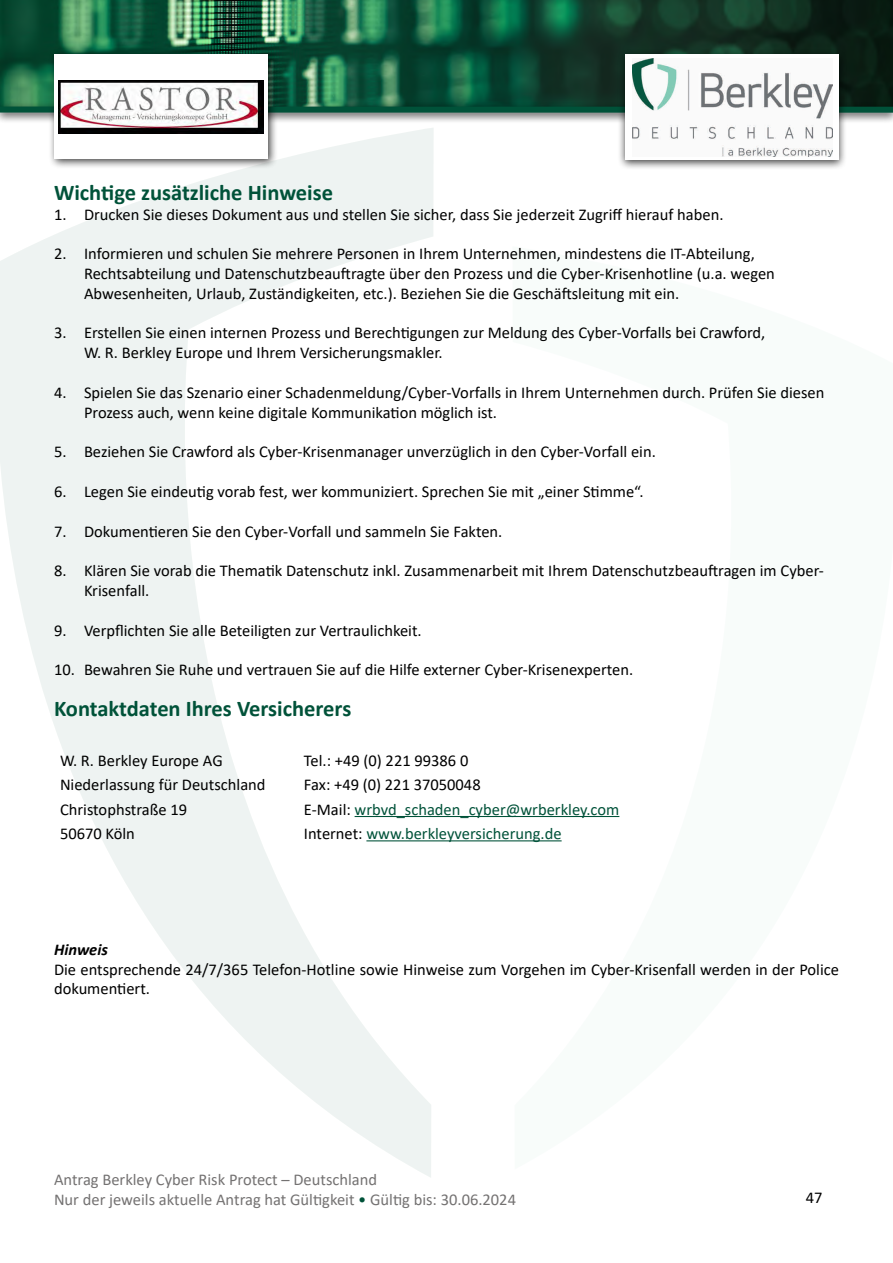
<style>
.page{position:relative;width:893px;height:1263px;background:#fff}
.page>*{position:absolute;margin:0;border:0;box-sizing:border-box;transform-origin:0 0}
.t1{font:700 22.5px "Calibri";color:#005239}
.t2{font:16.5px/19.8px "Calibri";color:#000}
.t3{font:16.5px/19.8px "Calibri";color:#747272}
.t4{font:16.5px "Calibri";color:#005239}
.t5{font:italic 700 16.5px "Calibri";color:#000}
.s1{color:#000}
.s2{color:#005239}
</style>
<div class="page">
<svg style="left:0;top:128px;width:434px;height:1049px"></svg>
<img style="left:0;top:1px;width:893px;height:100px">
<div style="left:0;top:101px;width:893px;height:23px;background:#000;opacity:.75"></div>
<div style="left:0;top:107px;width:893px;height:6px;background:#005239"></div>
<div style="left:617px;top:49px;width:230px;height:121px;background:#000;opacity:.75"></div>
<div style="left:625px;top:54px;width:214px;height:105px;background:#fff"></div>
<img style="left:632px;top:59px;width:200px;height:97px">
<div style="left:48px;top:48px;width:230px;height:121px;background:#000;opacity:.75"></div>
<div style="left:54px;top:54px;width:214px;height:105px;background:#fff"></div>
<img style="left:59px;top:81px;width:204px;height:53px">
<hr style="left:355px;top:816px;width:264px;height:1px;background:#005239">
<hr style="left:366px;top:840px;width:196px;height:1px;background:#005239">
<p class="t1" style="left:54px;top:176px;width:281px">Wichtige zusätzliche Hinweise</p>
<p class="t2" style="left:54px;top:204px;width:671px">1. Drucken Sie dieses Dokument aus und stellen Sie sicher, dass Sie jederzeit Zugriff hierauf haben.</p>
<p class="t2" style="left:84px;top:243px;width:692px;text-indent:-30px">2. Informieren und schulen Sie mehrere Personen in Ihrem Unternehmen, mindestens die IT-Abteilung,<br>Rechtsabteilung und Datenschutzbeauftragte über den Prozess und die Cyber-Krisenhotline (u.a. wegen<br>Abwesenheiten, Urlaub, Zuständigkeiten, etc.). Beziehen Sie die Geschäftsleitung mit ein.</p>
<p class="t2" style="left:54px;top:323px;width:713px">3. Erstellen Sie einen internen Prozess und Berechtigungen zur Meldung des Cyber-Vorfalls bei Crawford,</p>
<p class="t2" style="left:84px;top:342px;width:360px">W. R. Berkley Europe und Ihrem Versicherungsmakler.</p>
<p class="t2" style="left:84px;top:382px;width:742px;text-indent:-30px">4. Spielen Sie das Szenario einer Schadenmeldung/Cyber-Vorfalls in Ihrem Unternehmen durch. Prüfen Sie diesen<br>Prozess auch, wenn keine digitale Kommunikation möglich ist.</p>
<p class="t2" style="left:54px;top:441px;width:603px">5. Beziehen Sie Crawford als Cyber-Krisenmanager unverzüglich in den Cyber-Vorfall ein.</p>
<p class="t2" style="left:54px;top:481px;width:591px">6. Legen Sie eindeutig vorab fest, wer kommuniziert. Sprechen Sie mit „einer Stimme“.</p>
<p class="t2" style="left:54px;top:521px;width:450px">7. Dokumentieren Sie den Cyber-Vorfall und sammeln Sie Fakten.</p>
<p class="t2" style="left:84px;top:560px;width:741px;text-indent:-30px">8. Klären Sie vorab die Thematik Datenschutz inkl. Zusammenarbeit mit Ihrem Datenschutzbeauftragen im Cyber-<br>Krisenfall.</p>
<p class="t2" style="left:54px;top:620px;width:369px">9. Verpflichten Sie alle Beteiligten zur Vertraulichkeit.</p>
<p class="t2" style="left:54px;top:659px;width:581px">10. Bewahren Sie Ruhe und vertrauen Sie auf die Hilfe externer Cyber-Krisenexperten.</p>
<p class="t1" style="left:54px;top:692px;width:299px">Kontaktdaten Ihres Versicherers</p>
<p class="t2" style="left:60px;top:750px;width:164px">W. R. Berkley Europe AG</p>
<p class="t2" style="left:304px;top:750px;width:166px">Tel.: +49 (0) 221 99386 0</p>
<p class="t2" style="left:60px;top:774px;width:207px">Niederlassung für Deutschland</p>
<p class="t2" style="left:304px;top:774px;width:178px">Fax: +49 (0) 221 37050048</p>
<p class="t2" style="left:60px;top:799px;width:129px">Christophstraße 19</p>
<p class="t4" style="left:304px;top:798px;width:317px"><span class="s1">E-Mail:</span> wrbvd_schaden_cyber@wrberkley.com</p>
<p class="t2" style="left:60px;top:823px;width:76px">50670 Köln</p>
<p class="t4" style="left:304px;top:822px;width:259px"><span class="s1">Internet:</span> www.berkleyversicherung.de</p>
<p class="t5" style="left:54px;top:937px;width:55px">Hinweis</p>
<p class="t2" style="left:54px;top:959px;width:786px">Die entsprechende 24/7/365 Telefon-Hotline sowie Hinweise zum Vorgehen im Cyber-Krisenfall werden in der Police dokumentiert.</p>
<p class="t3" style="left:54px;top:1169px;width:464px">Antrag Berkley Cyber Risk Protect – Deutschland<br>Nur der jeweils aktuelle Antrag hat Gültigkeit <span class="s2">•</span> Gültig bis: 30.06.2024</p>
<p class="t2" style="left:806px;top:1187px;width:18px">47</p>
</div>
